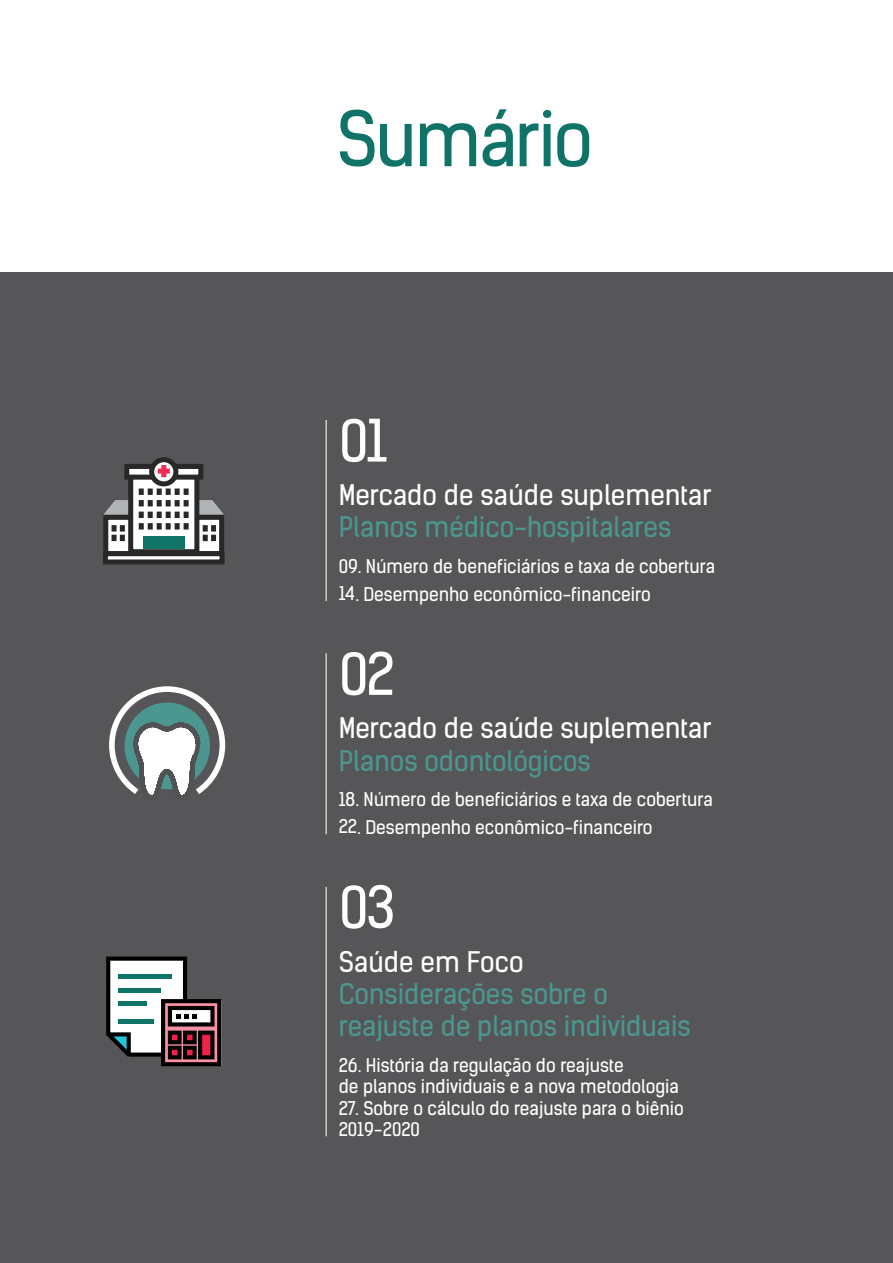
<style>
.page{position:relative;width:893px;height:1263px;background:#fff}
.page>*{position:absolute;margin:0;border:0;box-sizing:border-box;transform-origin:0 0}
.t1{font:72.75px "Kelson Sans";letter-spacing:-.03em;color:#0f7368}
.t2{font:55.5px "Kelson Sans";color:#fff}
.t3{font:27px/32.4px "Kelson Sans";color:#4b968e}
.t4{font:27px "Kelson Sans";color:#fff}
.t5{font:18px/21.6px "Kelson Sans";color:#fff}
</style>
<div class="page">
<div style="left:0;top:272px;width:893px;height:991px;background:#565659"></div>
<hr style="left:326px;top:420px;width:1px;height:181px;background:#fff">
<hr style="left:326px;top:887px;width:1px;height:249px;background:#fff">
<svg style="left:103px;top:500px;width:25px;height:15px"></svg>
<svg style="left:199px;top:500px;width:25px;height:15px"></svg>
<div style="left:103px;top:515px;width:121px;height:41px;background:#fff;border:5px solid #292829"></div>
<svg style="left:103px;top:551px;width:122px;height:13px"></svg>
<div style="left:128px;top:464px;width:71px;height:90px;background:#fff;border:5px solid #292829"></div>
<div style="left:124px;top:464px;width:79px;height:16px;background:#fff;border:5px solid #292829"></div>
<svg style="left:152px;top:460px;width:24px;height:24px"></svg>
<div style="left:149px;top:457px;width:29px;height:29px;border:5px solid #292829;border-radius:50%"></div>
<div style="left:161px;top:465px;width:5px;height:12px;background:#f02e51"></div>
<div style="left:158px;top:469px;width:12px;height:5px;background:#f02e51"></div>
<svg style="left:112px;top:525px;width:13px;height:16px"></svg>
<svg style="left:203px;top:525px;width:13px;height:16px"></svg>
<svg style="left:139px;top:488px;width:50px;height:18px"></svg>
<svg style="left:139px;top:512px;width:50px;height:17px"></svg>
<div style="left:143px;top:536px;width:42px;height:13px;background:#0f7368"></div>
<hr style="left:326px;top:653px;width:1px;height:181px;background:#fff">
<svg style="left:106px;top:686px;width:120px;height:380px"></svg>
<h1 class="t1" style="left:337px;top:94px;width:258px">Sumário</h1>
<h2 class="t2" style="left:339px;top:407px;width:50px">01</h2>
<h3 class="t4" style="left:339px;top:478px;width:374px">Mercado de saúde suplementar</h3>
<h3 class="t3" style="left:339px;top:511px;width:334px">Planos médico-hospitalares</h3>
<p class="t5" style="left:339px;top:555px;width:378px">09. Número de beneficiários e taxa de cobertura</p>
<p class="t5" style="left:339px;top:584px;width:314px">14. Desempenho econômico-financeiro</p>
<h2 class="t2" style="left:339px;top:640px;width:57px">02</h2>
<h3 class="t4" style="left:339px;top:712px;width:374px">Mercado de saúde suplementar</h3>
<h3 class="t3" style="left:339px;top:745px;width:254px">Planos odontológicos</h3>
<p class="t5" style="left:339px;top:788px;width:376px">18. Número de beneficiários e taxa de cobertura</p>
<p class="t5" style="left:339px;top:817px;width:315px">22. Desempenho econômico-financeiro</p>
<h2 class="t2" style="left:339px;top:873px;width:57px">03</h2>
<h3 class="t4" style="left:339px;top:945px;width:186px">Saúde em Foco</h3>
<h3 class="t3" style="left:339px;top:978px;width:353px">Considerações sobre o reajuste de planos individuais</h3>
<p class="t5" style="left:339px;top:1054px;width:342px">26. História da regulação do reajuste<br>de planos individuais e a nova metodologia</p>
<p class="t5" style="left:339px;top:1097px;width:347px">27. Sobre o cálculo do reajuste para o biênio<br>2019-2020</p>
</div>
